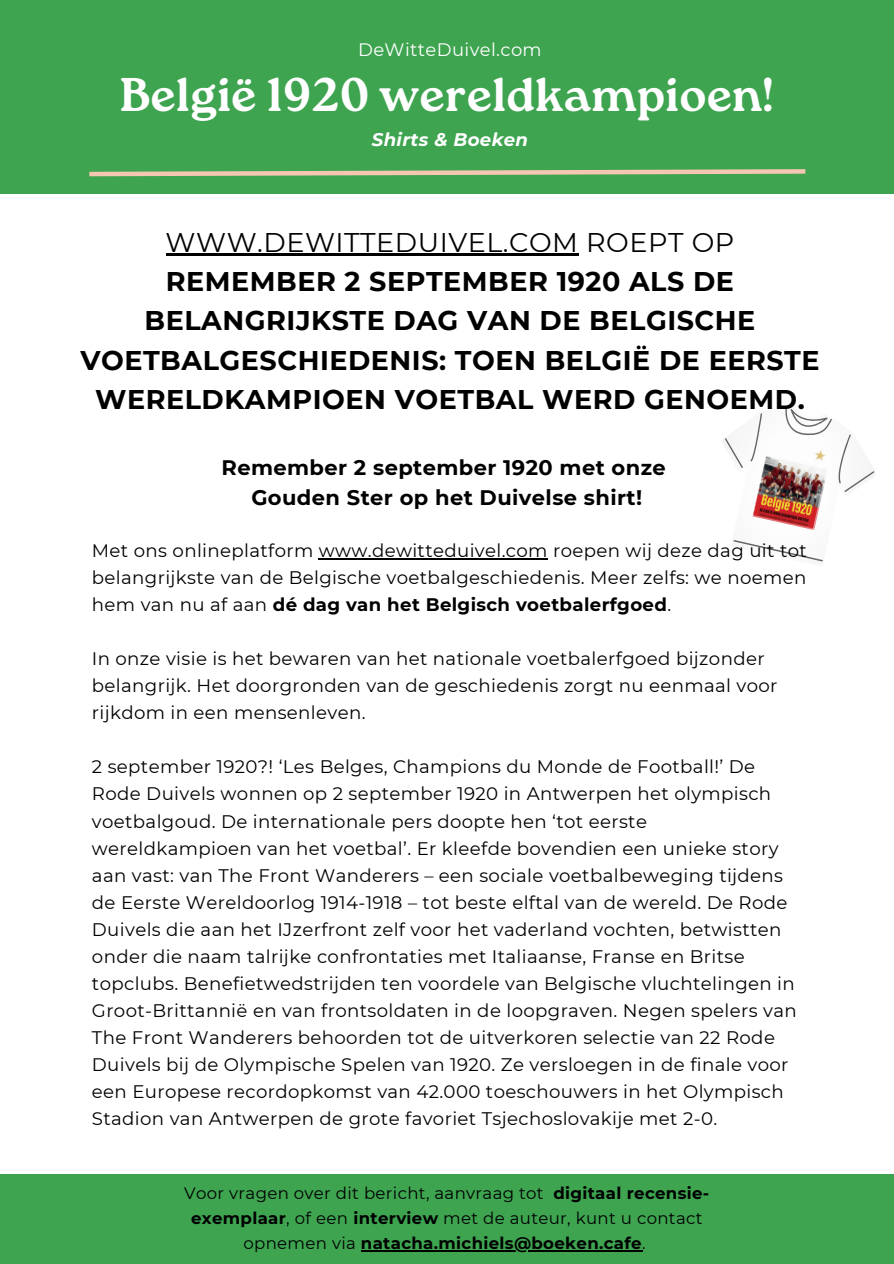
<style>
.page{position:relative;width:894px;height:1264px;background:#fff}
.page>*{position:absolute;margin:0;border:0;box-sizing:border-box;transform-origin:0 0}
.t1{font:700 47.25px "Roca One";color:#fff}
.t2{font:700 27px/39.3px "Montserrat";letter-spacing:.02em;color:#000;text-align:center}
.t3{font:700 21px/30.3px "Montserrat";letter-spacing:.02em;color:#000;text-align:center}
.t4{font:18.15px/27px "Montserrat";letter-spacing:.02em;color:#000}
.t5{font:italic 700 18.15px "Montserrat";letter-spacing:.02em;color:#fff}
.t6{font:18px "Montserrat";letter-spacing:.02em;color:#fff}
.t7{font:16.5px/24.8px "Montserrat";letter-spacing:.02em;color:#000001;text-align:center}
.s1{font-weight:400}
.s2{font-weight:700}
</style>
<div class="page">
<div style="left:0;top:0;width:893px;height:193px;background:#3ea450"></div>
<svg style="left:89px;top:169px;width:717px;height:8px"></svg>
<div style="left:0;top:1174px;width:893px;height:89px;background:#3ea450"></div>
<svg style="left:722px;top:408px;width:154px;height:154px"></svg>
<img style="left:752px;top:436px;width:79px;height:94px">
<hr style="left:166px;top:254px;width:412px;height:2px;background:#000">
<hr style="left:361px;top:1249px;width:280px;height:2px;background:#000001">
<hr style="left:319px;top:558px;width:228px;height:1px;background:#000">
<h1 class="t6" style="left:358px;top:38px;width:185px">DeWitteDuivel.com</h1>
<p class="t1" style="left:120px;top:67px;width:655px">België 1920 wereldkampioen!</p>
<h4 class="t5" style="left:371px;top:128px;width:158px">Shirts &amp; Boeken</h4>
<p class="t2" style="left:80px;top:222px;width:740px"><span class="s1">WWW.DEWITTEDUIVEL.COM ROEPT OP </span>REMEMBER 2 SEPTEMBER 1920 ALS DE BELANGRIJKSTE DAG VAN DE BELGISCHE VOETBALGESCHIEDENIS: TOEN BELGIË DE EERSTE WERELDKAMPIOEN VOETBAL WERD GENOEMD.</p>
<p class="t3" style="left:221px;top:452px;width:445px">Remember 2 september 1920 met onze<br>Gouden Ster op het Duivelse shirt!</p>
<p class="t4" style="left:92px;top:537px;width:716px;text-align:justify">Met ons onlineplatform www.dewitteduivel.com roepen wij deze dag uit tot belangrijkste van de Belgische voetbalgeschiedenis. Meer zelfs: we noemen hem van nu af aan <span class="s2">dé dag van het Belgisch voetbalerfgoed</span>.</p>
<p class="t4" style="left:92px;top:645px;width:686px">In onze visie is het bewaren van het nationale voetbalerfgoed bijzonder belangrijk. Het doorgronden van de geschiedenis zorgt nu eenmaal voor rijkdom in een mensenleven.</p>
<p class="t4" style="left:92px;top:753px;width:706px">2 september 1920?! ‘Les Belges, Champions du Monde de Football!’ De Rode Duivels wonnen op 2 september 1920 in Antwerpen het olympisch voetbalgoud. De internationale pers doopte hen ‘tot eerste wereldkampioen van het voetbal’. Er kleefde bovendien een unieke story aan vast: van The Front Wanderers – een sociale voetbalbeweging tijdens de Eerste Wereldoorlog 1914-1918 – tot beste elftal van de wereld. De Rode Duivels die aan het IJzerfront zelf voor het vaderland vochten, betwistten onder die naam talrijke confrontaties met Italiaanse, Franse en Britse topclubs. Benefietwedstrijden ten voordele van Belgische vluchtelingen in Groot-Brittannië en van frontsoldaten in de loopgraven. Negen spelers van The Front Wanderers behoorden tot de uitverkoren selectie van 22 Rode Duivels bij de Olympische Spelen van 1920. Ze versloegen in de finale voor een Europese recordopkomst van 42.000 toeschouwers in het Olympisch Stadion van Antwerpen de grote favoriet Tsjechoslovakije met 2-0.</p>
<p class="t7" style="left:184px;top:1180px;width:526px">Voor vragen over dit bericht, aanvraag tot <span class="s2">digitaal recensie&shy;exemplaar</span>, of een <span class="s2">interview</span> met de auteur, kunt u contact opnemen via <span class="s2">natacha.michiels@boeken.cafe</span>.</p>
</div>
